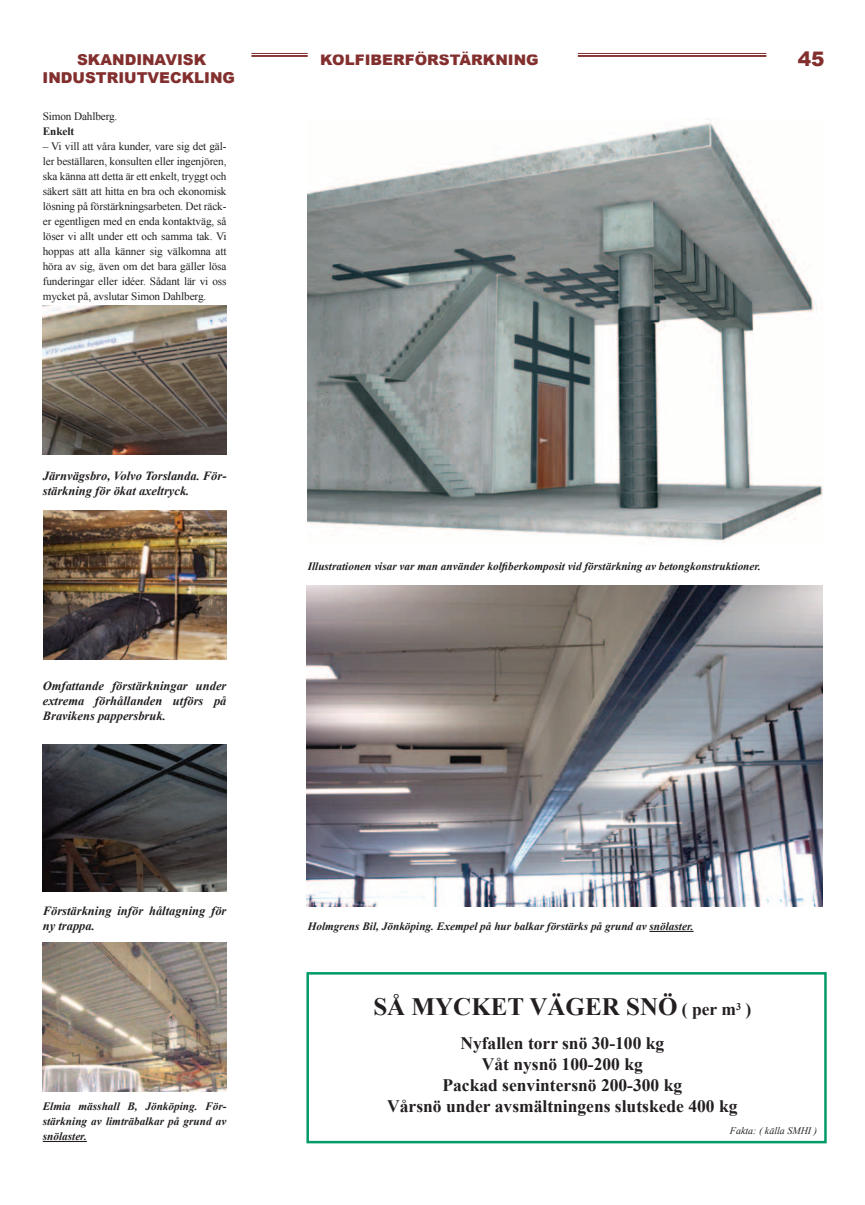
<style>
.page{position:relative;width:865px;height:1205px;background:#fff}
.page>*{position:absolute;margin:0;border:0;box-sizing:border-box;transform-origin:0 0}
.t1{font:700 25px "Times New Roman";color:#231f20}
.t2{font:900 20px "Arial";color:#822f2e}
.t3{font:700 17.5px/21px "Times New Roman";color:#231f20;text-align:center}
.t4{font:900 15px "Arial";color:#822f2e}
.t5{font:italic 700 12.5px/15px "Times New Roman";color:#231f20}
.t6{font:11.25px/15px "Times New Roman";letter-spacing:-.01em;color:#231f20;text-align:justify}
.t7{font:italic 700 11.25px/15px "Times New Roman";color:#231f20;text-align:justify}
.t8{font:700 11.25px "Times New Roman";color:#231f20}
.t9{font:italic 10px "Times New Roman";color:#231f20}
.s1{font-size:17.5px}
</style>
<div class="page">
<div style="left:306px;top:972px;width:520px;height:171px;border:2px solid #009b67"></div>
<hr style="left:578px;top:53px;width:188px;height:1px;background:#822f2e">
<hr style="left:578px;top:55px;width:188px;height:2px;background:#822f2e">
<hr style="left:251px;top:53px;width:57px;height:1px;background:#822f2e">
<hr style="left:251px;top:55px;width:57px;height:2px;background:#822f2e">
<img style="left:308px;top:118px;width:514px;height:425px">
<img style="left:43px;top:511px;width:183px;height:148px">
<img style="left:43px;top:305px;width:183px;height:149px">
<img style="left:43px;top:744px;width:183px;height:147px">
<img style="left:307px;top:585px;width:515px;height:321px">
<img style="left:43px;top:942px;width:183px;height:149px">
<hr style="left:43px;top:1141px;width:44px;height:1px;background:#231f20">
<hr style="left:649px;top:931px;width:44px;height:1px;background:#231f20">
<h3 class="t4" style="left:77px;top:49px;width:131px">SKANDINAVISK</h3>
<h2 class="t2" style="left:797px;top:45px;width:28px">45</h2>
<h3 class="t4" style="left:43px;top:67px;width:194px">INDUSTRIUTVECKLING</h3>
<p class="t6" style="left:43px;top:109px;width:76px">Simon Dahlberg.</p>
<p class="t8" style="left:43px;top:125px;width:33px">Enkelt</p>
<p class="t6" style="left:43px;top:139px;width:185px">– Vi vill att våra kunder, vare sig det gäl&shy;ler beställaren, konsulten eller ingenjören, ska känna att detta är ett enkelt, tryggt och säkert sätt att hitta en bra och ekonomisk lösning på förstärkningsarbeten. Det räck&shy;er egentligen med en enda kontaktväg, så löser vi allt under ett och samma tak. Vi hoppas att alla känner sig välkomna att höra av sig, även om det bara gäller lösa funderingar eller idéer. Sådant lär vi oss mycket på, avslutar Simon Dahlberg.</p>
<h3 class="t4" style="left:320px;top:49px;width:220px">KOLFIBERFÖRSTÄRKNING</h3>
<p class="t5" style="left:43px;top:468px;width:185px">Järnvägsbro, Volvo Torslanda. För&shy;stärkning för ökat axeltryck.</p>
<p class="t5" style="left:43px;top:678px;width:185px;text-align:justify">Omfattande förstärkningar under extrema förhållanden utförs på Bravikens pappersbruk.</p>
<p class="t5" style="left:43px;top:903px;width:185px">Förstärkning inför håltagning för ny trappa.</p>
<p class="t7" style="left:43px;top:1099px;width:185px">Elmia mässhall B, Jönköping. För&shy;stärkning av limträbalkar på grund av snölaster.</p>
<p class="t7" style="left:308px;top:559px;width:455px">Illustrationen visar var man använder kolfiberkomposit vid förstärkning av betongkonstruktioner.</p>
<p class="t7" style="left:308px;top:919px;width:387px">Holmgrens Bil, Jönköping. Exempel på hur balkar förstärks på grund av snölaster.</p>
<h1 class="t1" style="left:373px;top:992px;width:379px">Så mycket väger snö <span class="s1">( per m</span><sup>3</sup> <span class="s1">)</span></h1>
<h3 class="t3" style="left:387px;top:1032px;width:352px">Nyfallen torr snö 30-100 kg<br>Våt nysnö 100-200 kg<br>Packad senvintersnö 200-300 kg<br>Vårsnö under avsmältningens slutskede 400 kg</h3>
<p class="t9" style="left:730px;top:1125px;width:89px">Fakta: ( källa SMHI )</p>
</div>
